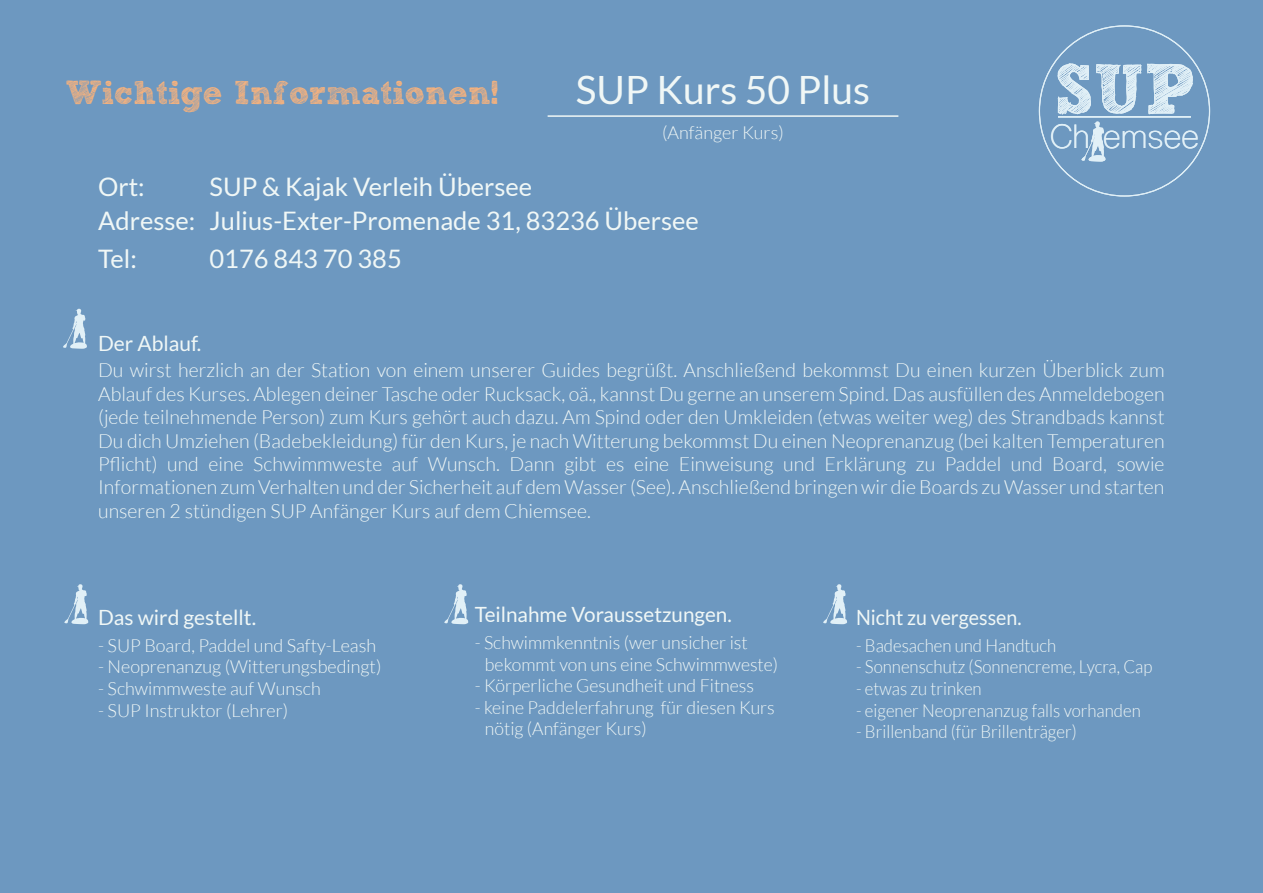
<style>
.page{position:relative;width:1263px;height:893px;background:#6d98c0}
.page>*{position:absolute;margin:0;border:0;box-sizing:border-box;transform-origin:0 0}
.t1{font:700 70.8px "Sketch Block";color:#e1f0f7}
.t2{font:39px "Lato";color:#f0f7f6}
.t3{font:700 33px "Sketch Block";color:#f7b27d}
.t4{font:31.95px "Shree Dev 0714";color:#e1f0f7}
.t5{font:25.5px/34px "Lato";color:#f0f7f6}
.t6{font:21px "Lato";color:#f0f7f6}
.t7{font:21px "Lato";color:#f0f7f6;scale:.93 1}
.t8{font:300 19.5px/23.4px "Lato";color:#f0f7f6;text-align:justify}
.t9{font:300 18px/21.6px "Lato";color:#f0f7f6}
.t10{font:300 18px "Lato";color:#f0f7f6;scale:.93 1}
</style>
<div class="page">
<hr style="left:548px;top:115px;width:350px;height:2px;background:#f0f7f6">
<svg style="left:1081px;top:122px;width:24px;height:40px"></svg>
<hr style="left:1058px;top:116px;width:133px;height:2px;background:#e1f0f7">
<svg style="left:63px;top:309px;width:24px;height:40px"></svg>
<svg style="left:64px;top:584px;width:24px;height:40px"></svg>
<svg style="left:444px;top:584px;width:24px;height:40px"></svg>
<svg style="left:823px;top:584px;width:24px;height:40px"></svg>
<h3 class="t3" style="left:66px;top:72px;width:434px">Wichtige Informationen!</h3>
<h2 class="t2" style="left:576px;top:68px;width:296px">SUP Kurs 50 Plus</h2>
<p class="t9" style="left:662px;top:122px;width:123px">(Anfänger Kurs)</p>
<h3 class="t5" style="left:98px;top:170px;width:602px;text-indent:111px">SUP &amp; Kajak Verleih Übersee<br>Adresse: Julius-Exter-Promenade 31, 83236 Übersee</h3>
<h3 class="t5" style="left:98px;top:242px;width:40px">Tel:</h3>
<h3 class="t5" style="left:210px;top:242px;width:194px">0176 843 70 385</h3>
<h3 class="t5" style="left:98px;top:170px;width:48px">Ort:</h3>
<p class="t6" style="left:98px;top:332px;width:105px">Der Ablauf.</p>
<h1 class="t1" style="left:1055px;top:45px;width:141px">SUP</h1>
<h3 class="t4" style="left:1050px;top:118px;width:150px">Ch emsee</h3>
<p class="t8" style="left:98px;top:359px;width:1068px">Du wirst herzlich an der Station von einem unserer Guides begrüßt. Anschließend bekommst Du einen kurzen Überblick zum Ablauf des Kurses. Ablegen deiner Tasche oder Rucksack, oä., kannst Du gerne an unserem Spind. Das ausfüllen des Anmeldebogen (jede teilnehmende Person) zum Kurs gehört auch dazu. Am Spind oder den Umkleiden (etwas weiter weg) des Strandbads kannst Du dich Umziehen (Badebekleidung) für den Kurs, je nach Witterung bekommst Du einen Neoprenanzug (bei kalten Temperaturen Pflicht) und eine Schwimmweste auf Wunsch. Dann gibt es eine Einweisung und Erklärung zu Paddel und Board, sowie Informationen zum Verhalten und der Sicherheit auf dem Wasser (See). Anschließend bringen wir die Boards zu Wasser und starten unseren 2 stündigen SUP Anfänger Kurs auf dem Chiemsee.</p>
<p class="t6" style="left:98px;top:606px;width:160px">Das wird gestellt.</p>
<p class="t9" style="left:98px;top:635px;width:279px">- SUP Board, Paddel und Safty-Leash</p>
<p class="t9" style="left:98px;top:656px;width:285px">- Neoprenanzug (Witterungsbedingt)</p>
<p class="t9" style="left:98px;top:678px;width:224px">- Schwimmweste auf Wunsch</p>
<p class="t9" style="left:98px;top:699px;width:192px">- SUP Instruktor (Lehrer)</p>
<p class="t6" style="left:475px;top:603px;width:259px">Teilnahme Voraussetzungen.</p>
<p class="t9" style="left:485px;top:632px;width:295px;text-indent:-10px">- Schwimmkenntnis (wer unsicher ist bekommt von uns eine Schwimmweste)</p>
<p class="t9" style="left:475px;top:675px;width:281px">- Körperliche Gesundheit und Fitness</p>
<p class="t9" style="left:485px;top:697px;width:291px;text-indent:-10px">- keine Paddelerfahrung für diesen Kurs nötig (Anfänger Kurs)</p>
<p class="t7" style="left:856px;top:606px;width:179px">Nicht zu vergessen.</p>
<p class="t10" style="left:856px;top:636px;width:217px">- Badesachen und Handtuch</p>
<p class="t10" style="left:856px;top:657px;width:320px">- Sonnenschutz (Sonnencreme, Lycra, Cap</p>
<p class="t10" style="left:856px;top:679px;width:137px">- etwas zu trinken</p>
<p class="t10" style="left:856px;top:700px;width:308px">- eigener Neoprenanzug falls vorhanden</p>
<p class="t10" style="left:856px;top:722px;width:239px">- Brillenband (für Brillenträger)</p>
</div>
